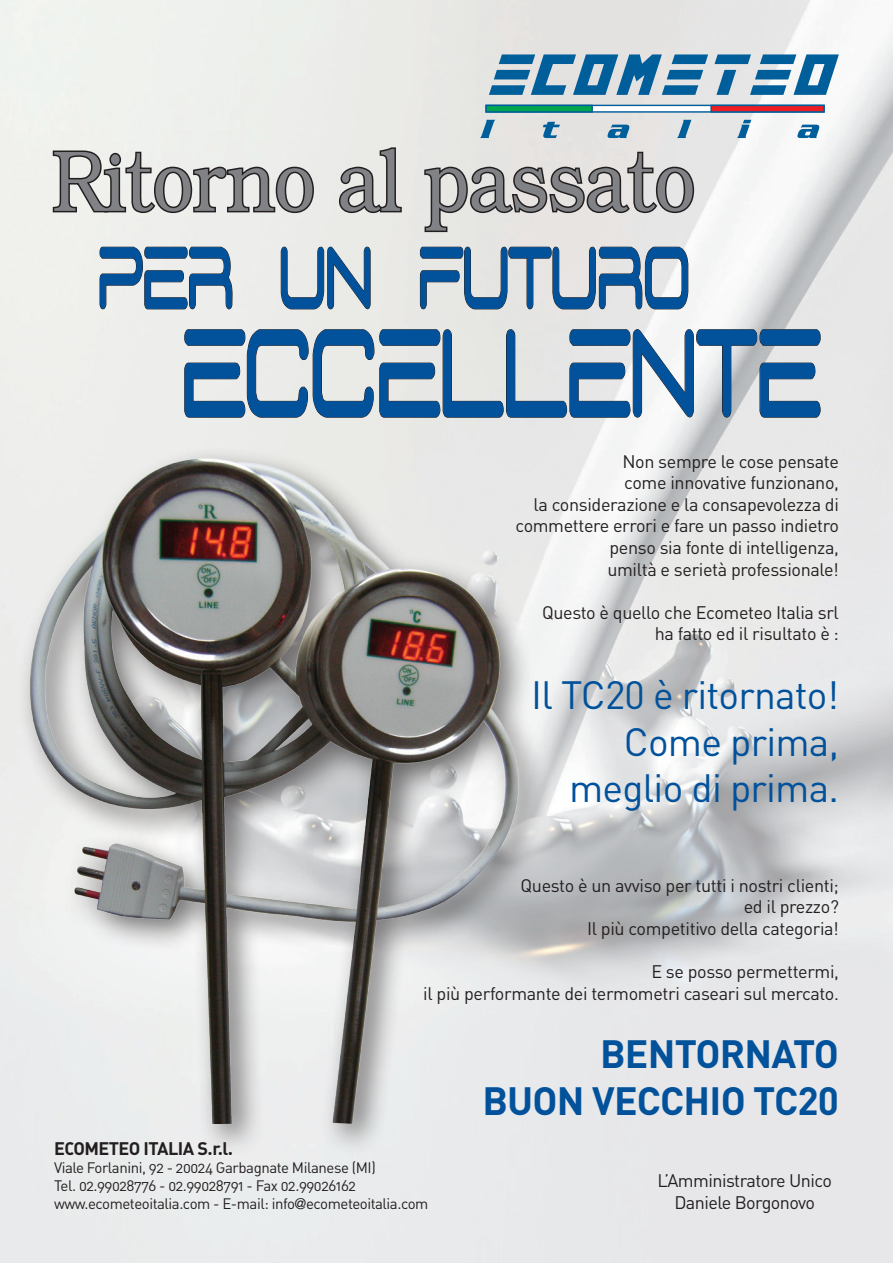
<style>
.page{position:relative;width:893px;height:1263px;background:#fff}
.page>*{position:absolute;margin:0;border:0;box-sizing:border-box;transform-origin:0 0}
.t1{font:153px "D3 Euronism";color:#01519b;scale:.54 1}
.t2{font:108px "D3 Euronism";color:#01519b;scale:.54 1}
.t3{font:300 86.4px "Bookman";color:#808285;scale:.83 1}
.t4{font:39px/46.8px "DIN";letter-spacing:-.02em;color:#01519b;text-align:right}
.t5{font:700 39px/46.8px "DIN";letter-spacing:-.02em;color:#01519b;text-align:right}
.t6{font:18px/21.6px "DIN";letter-spacing:-.02em;color:#231f20;text-align:right}
.t7{font:18px/21.6px "DIN Regular Alternate";letter-spacing:-.03em;color:#231f20;text-align:center}
.t8{font:18px "DIN Bold Alternate";letter-spacing:-.03em;color:#231f20}
.t9{font:15px/18px "DIN Regular Alternate";letter-spacing:-.03em;color:#231f20}
.s1{font-family:"Helvetica Neue"}
</style>
<div class="page">
<img style="left:0;top:0;width:893px;height:1263px">
<div style="left:486px;top:105px;width:338px;height:7px;background:#fff"></div>
<div style="left:485px;top:105px;width:340px;height:8px;border:1px solid #005e9a"></div>
<svg style="left:489px;top:54px;width:350px;height:41px"></svg>
<div style="left:485px;top:105px;width:108px;height:8px;background:#00a54f;border:1px solid #005e9a"></div>
<div style="left:710px;top:105px;width:115px;height:8px;background:#ee1d23;border:1px solid #005e9a"></div>
<svg style="left:480px;top:120px;width:15px;height:18px"></svg>
<svg style="left:542px;top:122px;width:18px;height:16px"></svg>
<svg style="left:607px;top:125px;width:23px;height:13px"></svg>
<svg style="left:677px;top:120px;width:14px;height:18px"></svg>
<svg style="left:737px;top:120px;width:14px;height:18px"></svg>
<svg style="left:797px;top:125px;width:23px;height:13px"></svg>
<svg style="left:51px;top:149px;width:264px;height:66px"></svg>
<svg style="left:337px;top:146px;width:66px;height:69px"></svg>
<svg style="left:423px;top:150px;width:273px;height:84px"></svg>
<svg style="left:99px;top:246px;width:134px;height:64px"></svg>
<svg style="left:280px;top:246px;width:91px;height:65px"></svg>
<svg style="left:420px;top:246px;width:269px;height:64px"></svg>
<svg style="left:184px;top:329px;width:637px;height:90px"></svg>
<div style="left:17px;top:446px;width:534px;height:711px;background:#231f20;opacity:.6"></div>
<img style="left:26px;top:442px;width:511px;height:681px">
<h3 class="t3" style="left:52px;top:131px;width:776px">Ritorno al passato</h3>
<h2 class="t2" style="left:98px;top:233px;width:1098px">per un futuro</h2>
<h1 class="t1" style="left:181px;top:309px;width:1184px">eccellente</h1>
<p class="t6" style="left:515px;top:450px;width:325px">Non sempre le cose pensate<br>come innovative funzionano,<br>la considerazione e la consapevolezza di commettere errori e fare un passo indietro penso sia fonte di intelligenza,<br>umiltà e serietà professionale!</p>
<p class="t6" style="left:542px;top:601px;width:298px">Questo è quello che Ecometeo Italia srl ha fatto ed il risultato è :</p>
<h3 class="t4" style="left:531px;top:670px;width:309px">Il TC20 è ritornato!<br>Come prima, meglio di prima.</h3>
<p class="t6" style="left:521px;top:874px;width:320px">Questo è un avviso per tutti i nostri clienti; ed il prezzo?<br>Il più competitivo della categoria!</p>
<p class="t6" style="left:423px;top:960px;width:417px">E se posso permettermi,<br>il più performante dei termometri caseari sul mercato.</p>
<h3 class="t5" style="left:482px;top:1029px;width:358px">BENTORNATO<br>BUON VECCHIO TC20</h3>
<p class="t8" style="left:54px;top:1137px;width:181px">ECOMETEO ITALIA S.r.l.</p>
<p class="t9" style="left:54px;top:1158px;width:376px">Viale Forlanini, 92 - 20024 Garbagnate Milanese (MI)<br>Tel. 02.99028776 - 02.99028791 - Fax 02.99026162 www.ecometeoitalia.com - E-mail: info<span class="s1">@</span>ecometeoitalia.com</p>
<p class="t7" style="left:658px;top:1170px;width:176px">L’Amministratore Unico<br>Daniele Borgonovo</p>
</div>
